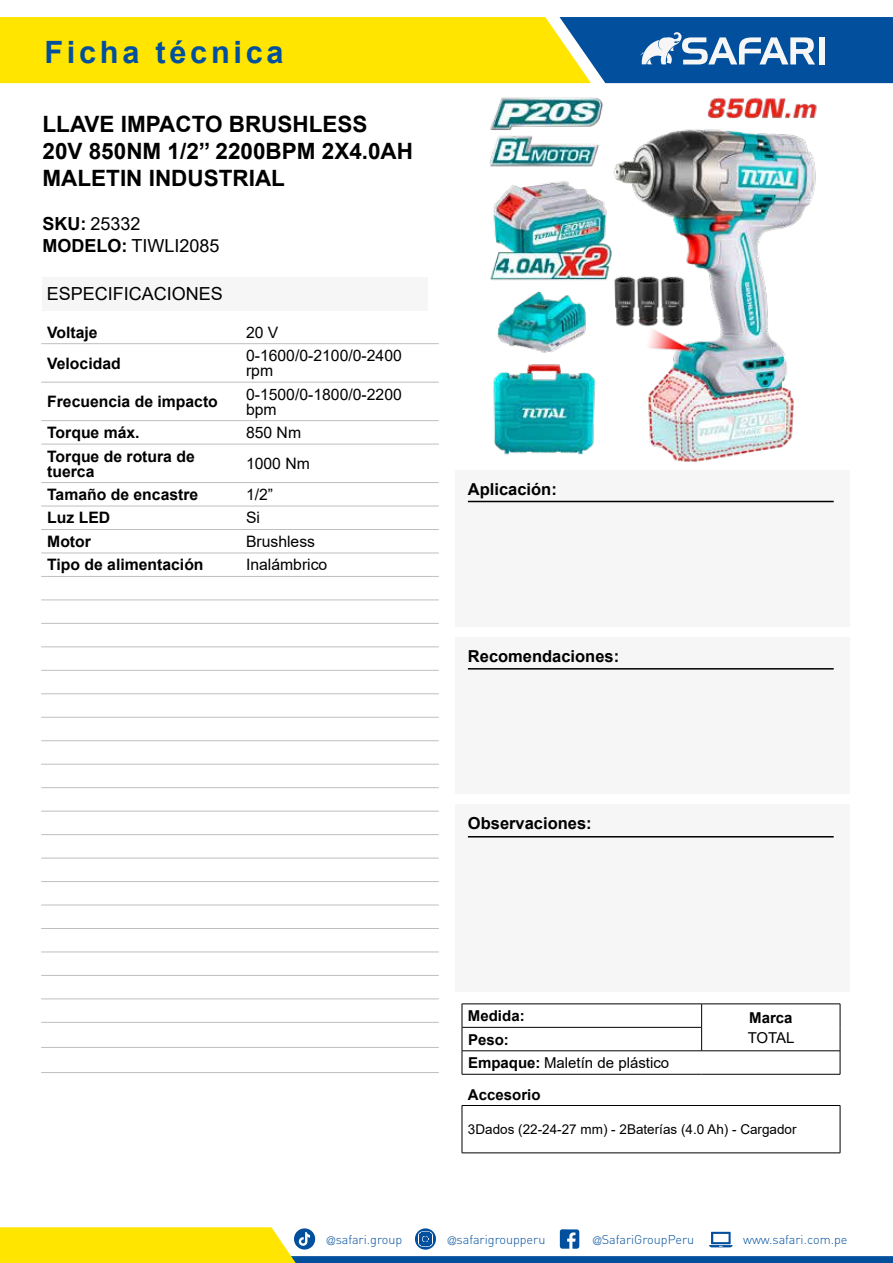
<style>
.page{position:relative;width:893px;height:1263px;background:#fff}
.page>*{position:absolute;margin:0;border:0;box-sizing:border-box;transform-origin:0 0}
.t1{font:700 30.75px "Arial";letter-spacing:.12em;color:#02509d}
.t2{font:700 22.5px/27px "Arial";color:#000}
.t3{font:18px/21.9px "Arial";color:#000}
.t4{font:700 16.5px "Arial";color:#000}
.t5{font:700 15.75px/15px "Arial";color:#000}
.t6{font:15.75px/15px "Arial";color:#000}
.t7{font:15px "Arial";color:#000}
.t8{font:700 15px "Arial";color:#000}
.t9{font:13.5px "Arial";color:#000}
.t10{font:300 12.6px "DIN";color:#02509d}
.s1{font-weight:700}
.s2{font-family:"Helvetica LT Std";font-stretch:condensed;font-size:11.25px}
</style>
<div class="page">
<svg style="left:0;top:1227px;width:893px;height:36px"></svg>
<svg style="left:0;top:17px;width:893px;height:66px;background:#b1b83e"></svg>
<div style="left:819px;top:37px;width:6px;height:27px;background:#f6f6f6"></div>
<div style="left:455px;top:470px;width:395px;height:157px;background:#f6f6f6"></div>
<hr style="left:468px;top:501px;width:366px;height:1px;background:#000">
<div style="left:455px;top:638px;width:395px;height:156px;background:#f6f6f6"></div>
<hr style="left:468px;top:668px;width:366px;height:1px;background:#000">
<div style="left:455px;top:805px;width:395px;height:187px;background:#f6f6f6"></div>
<hr style="left:468px;top:836px;width:366px;height:1px;background:#000">
<hr style="left:462px;top:1105px;width:378px;height:1px;background:#000">
<hr style="left:462px;top:1106px;width:1px;height:47px;background:#000">
<hr style="left:840px;top:1106px;width:1px;height:47px;background:#000">
<hr style="left:462px;top:1152px;width:378px;height:1px;background:#000">
<hr style="left:41px;top:343px;width:199px;height:1px;background:#bfbfbf">
<hr style="left:240px;top:343px;width:199px;height:1px;background:#bfbfbf">
<hr style="left:41px;top:1072px;width:199px;height:1px;background:#bfbfbf">
<hr style="left:240px;top:1072px;width:199px;height:1px;background:#bfbfbf">
<hr style="left:41px;top:382px;width:199px;height:1px;background:#bfbfbf">
<hr style="left:240px;top:382px;width:199px;height:1px;background:#bfbfbf">
<hr style="left:41px;top:420px;width:199px;height:1px;background:#bfbfbf">
<hr style="left:240px;top:420px;width:199px;height:1px;background:#bfbfbf">
<hr style="left:41px;top:444px;width:199px;height:1px;background:#bfbfbf">
<hr style="left:240px;top:444px;width:199px;height:1px;background:#bfbfbf">
<hr style="left:41px;top:482px;width:199px;height:1px;background:#bfbfbf">
<hr style="left:240px;top:482px;width:199px;height:1px;background:#bfbfbf">
<hr style="left:41px;top:506px;width:199px;height:1px;background:#bfbfbf">
<hr style="left:240px;top:506px;width:199px;height:1px;background:#bfbfbf">
<hr style="left:41px;top:529px;width:199px;height:1px;background:#bfbfbf">
<hr style="left:240px;top:529px;width:199px;height:1px;background:#bfbfbf">
<hr style="left:41px;top:553px;width:199px;height:1px;background:#bfbfbf">
<hr style="left:240px;top:553px;width:199px;height:1px;background:#bfbfbf">
<hr style="left:41px;top:576px;width:199px;height:1px;background:#bfbfbf">
<hr style="left:240px;top:576px;width:199px;height:1px;background:#bfbfbf">
<hr style="left:41px;top:600px;width:199px;height:1px;background:#bfbfbf">
<hr style="left:240px;top:600px;width:199px;height:1px;background:#bfbfbf">
<hr style="left:41px;top:623px;width:199px;height:1px;background:#bfbfbf">
<hr style="left:240px;top:623px;width:199px;height:1px;background:#bfbfbf">
<hr style="left:41px;top:647px;width:199px;height:1px;background:#bfbfbf">
<hr style="left:240px;top:647px;width:199px;height:1px;background:#bfbfbf">
<hr style="left:41px;top:670px;width:199px;height:1px;background:#bfbfbf">
<hr style="left:240px;top:670px;width:199px;height:1px;background:#bfbfbf">
<hr style="left:41px;top:693px;width:199px;height:1px;background:#bfbfbf">
<hr style="left:240px;top:693px;width:199px;height:1px;background:#bfbfbf">
<hr style="left:41px;top:717px;width:199px;height:1px;background:#bfbfbf">
<hr style="left:240px;top:717px;width:199px;height:1px;background:#bfbfbf">
<hr style="left:41px;top:740px;width:199px;height:1px;background:#bfbfbf">
<hr style="left:240px;top:740px;width:199px;height:1px;background:#bfbfbf">
<hr style="left:41px;top:764px;width:199px;height:1px;background:#bfbfbf">
<hr style="left:240px;top:764px;width:199px;height:1px;background:#bfbfbf">
<hr style="left:41px;top:787px;width:199px;height:1px;background:#bfbfbf">
<hr style="left:240px;top:787px;width:199px;height:1px;background:#bfbfbf">
<hr style="left:41px;top:811px;width:199px;height:1px;background:#bfbfbf">
<hr style="left:240px;top:811px;width:199px;height:1px;background:#bfbfbf">
<hr style="left:41px;top:834px;width:199px;height:1px;background:#bfbfbf">
<hr style="left:240px;top:834px;width:199px;height:1px;background:#bfbfbf">
<hr style="left:41px;top:858px;width:199px;height:1px;background:#bfbfbf">
<hr style="left:240px;top:858px;width:199px;height:1px;background:#bfbfbf">
<hr style="left:41px;top:881px;width:199px;height:1px;background:#bfbfbf">
<hr style="left:240px;top:881px;width:199px;height:1px;background:#bfbfbf">
<hr style="left:41px;top:905px;width:199px;height:1px;background:#bfbfbf">
<hr style="left:240px;top:905px;width:199px;height:1px;background:#bfbfbf">
<hr style="left:41px;top:928px;width:199px;height:1px;background:#bfbfbf">
<hr style="left:240px;top:928px;width:199px;height:1px;background:#bfbfbf">
<hr style="left:41px;top:952px;width:199px;height:1px;background:#bfbfbf">
<hr style="left:240px;top:952px;width:199px;height:1px;background:#bfbfbf">
<hr style="left:41px;top:975px;width:199px;height:1px;background:#bfbfbf">
<hr style="left:240px;top:975px;width:199px;height:1px;background:#bfbfbf">
<hr style="left:41px;top:999px;width:199px;height:1px;background:#bfbfbf">
<hr style="left:240px;top:999px;width:199px;height:1px;background:#bfbfbf">
<hr style="left:41px;top:1022px;width:199px;height:1px;background:#bfbfbf">
<hr style="left:240px;top:1022px;width:199px;height:1px;background:#bfbfbf">
<hr style="left:41px;top:1047px;width:199px;height:1px;background:#bfbfbf">
<hr style="left:240px;top:1047px;width:199px;height:1px;background:#bfbfbf">
<img style="left:489px;top:97px;width:328px;height:365px">
<div style="left:43px;top:277px;width:385px;height:33px;background:#f6f6f6"></div>
<hr style="left:462px;top:1027px;width:239px;height:1px;background:#000">
<hr style="left:462px;top:1050px;width:240px;height:1px;background:#000">
<hr style="left:702px;top:1050px;width:138px;height:1px;background:#000">
<hr style="left:462px;top:1004px;width:240px;height:1px;background:#000">
<hr style="left:702px;top:1004px;width:138px;height:1px;background:#000">
<svg style="left:701px;top:1004px;width:1px;height:47px"></svg>
<svg style="left:462px;top:1004px;width:1px;height:70px"></svg>
<svg style="left:840px;top:1004px;width:1px;height:70px"></svg>
<hr style="left:462px;top:1074px;width:240px;height:1px;background:#000">
<hr style="left:702px;top:1074px;width:138px;height:1px;background:#000">
<h1 class="t1" style="left:44px;top:34px;width:241px">Ficha técnica</h1>
<h2 class="t2" style="left:43px;top:112px;width:372px">LLAVE IMPACTO BRUSHLESS<br>20V 850NM 1/2’’ 2200BPM 2X4.0AH<br>MALETIN INDUSTRIAL</h2>
<p class="t3" style="left:43px;top:213px;width:178px"><span class="s1">SKU:</span> 25332<br><span class="s1">MODELO:</span> TIWLI2085</p>
<p class="t3" style="left:47px;top:282px;width:178px">ESPECIFICACIONES</p>
<p class="t5" style="left:47px;top:326px;width:52px">Voltaje</p>
<p class="t6" style="left:246px;top:326px;width:34px">20 V</p>
<p class="t5" style="left:47px;top:357px;width:75px">Velocidad</p>
<p class="t6" style="left:246px;top:350px;width:157px">0-1600/0-2100/0-2400 rpm</p>
<p class="t5" style="left:47px;top:395px;width:172px">Frecuencia de impacto</p>
<p class="t6" style="left:246px;top:388px;width:157px">0-1500/0-1800/0-2200 bpm</p>
<p class="t5" style="left:47px;top:426px;width:94px">Torque máx.</p>
<p class="t6" style="left:246px;top:426px;width:57px">850 Nm</p>
<p class="t5" style="left:47px;top:450px;width:149px">Torque de rotura de tuerca</p>
<p class="t6" style="left:246px;top:457px;width:65px">1000 Nm</p>
<p class="t5" style="left:47px;top:488px;width:153px">Tamaño de encastre</p>
<p class="t6" style="left:246px;top:488px;width:29px">1/2”</p>
<p class="t5" style="left:47px;top:512px;width:65px">Luz LED</p>
<p class="t6" style="left:246px;top:512px;width:16px">Si</p>
<p class="t5" style="left:47px;top:535px;width:45px">Motor</p>
<p class="t6" style="left:246px;top:535px;width:71px">Brushless</p>
<p class="t5" style="left:47px;top:559px;width:158px">Tipo de alimentación</p>
<p class="t6" style="left:246px;top:559px;width:83px">Inalámbrico</p>
<p class="t4" style="left:468px;top:483px;width:90px">Aplicación:</p>
<p class="t4" style="left:468px;top:650px;width:153px">Recomendaciones:</p>
<p class="t4" style="left:468px;top:817px;width:125px">Observaciones:</p>
<p class="t8" style="left:468px;top:1010px;width:58px">Medida:</p>
<p class="t8" style="left:749px;top:1012px;width:45px">Marca</p>
<p class="t8" style="left:468px;top:1034px;width:42px">Peso:</p>
<p class="t7" style="left:748px;top:1032px;width:48px">TOTAL</p>
<p class="t7" style="left:468px;top:1057px;width:203px"><span class="s1">Empaque:</span> Maletín de plástico</p>
<p class="t8" style="left:468px;top:1088px;width:74px">Accesorio</p>
<p class="t9" style="left:468px;top:1124px;width:330px">3Dados (22-24-27 mm) - 2Baterías (4.0 Ah) - Cargador</p>
<p class="t10" style="left:327px;top:1234px;width:77px"><span class="s2">@</span>safari.group</p>
<p class="t10" style="left:448px;top:1234px;width:99px"><span class="s2">@</span>safarigroupperu</p>
<p class="t10" style="left:593px;top:1234px;width:103px"><span class="s2">@</span>SafariGroupPeru</p>
<p class="t10" style="left:743px;top:1234px;width:106px">www.safari.com.pe</p>
</div>
